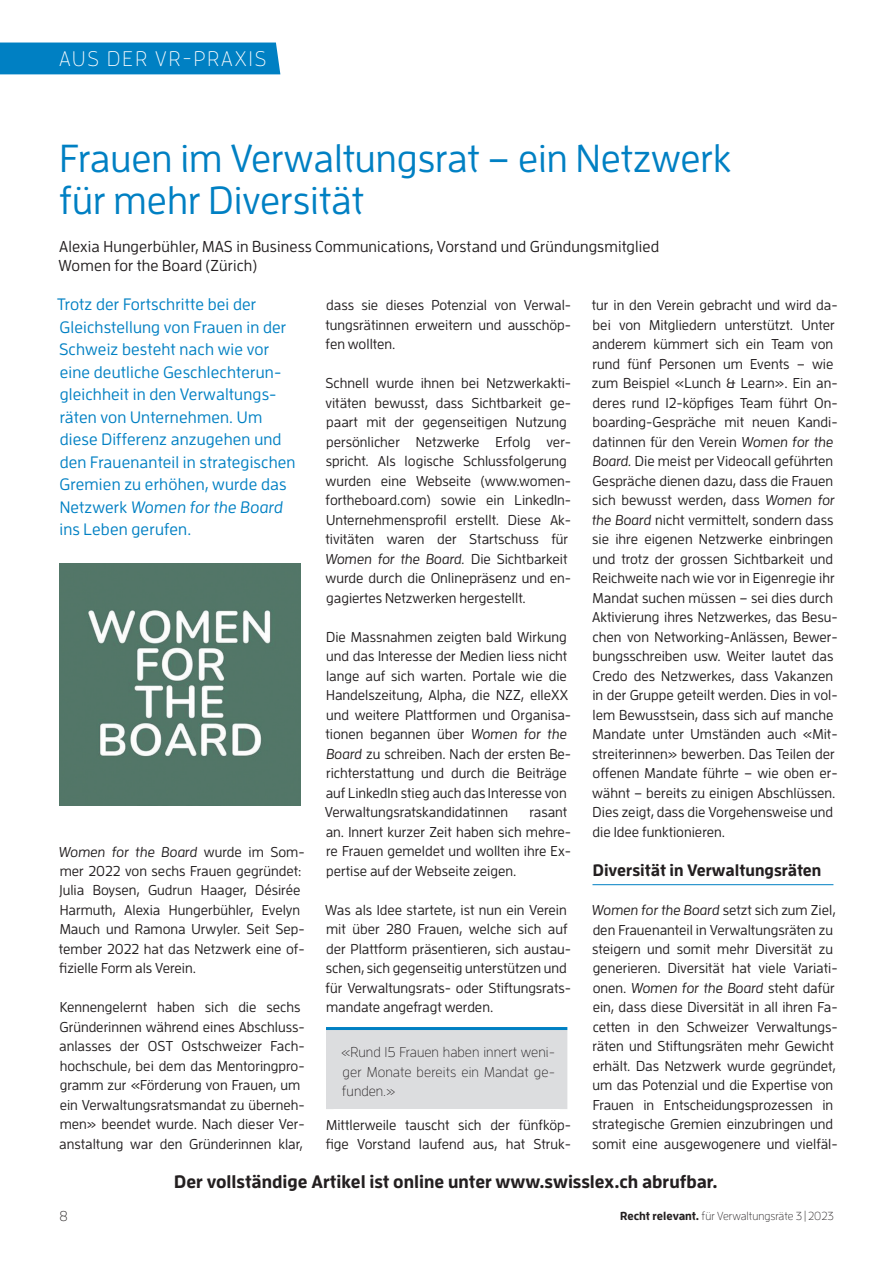
<style>
.page{position:relative;width:893px;height:1263px;background:#fff}
.page>*{position:absolute;margin:0;border:0;box-sizing:border-box;transform-origin:0 0}
.t1{font:500 39px/42px "Enzo OT";color:#0080c3}
.t2{font:300 21px "Enzo OT";letter-spacing:.1em;color:#fff}
.t3{font:700 18px "Enzo OT";color:#231f20}
.t4{font:500 16.5px/22.5px "Enzo OT";letter-spacing:.01em;color:#0080c3}
.t5{font:700 16.5px "Enzo OT";color:#231f20}
.t6{font:500 15.75px/19.5px "Enzo OT";letter-spacing:.01em;color:#231f20}
.t7{font:500 14.25px/19.5px "Enzo OT";color:#231f20}
.t8{font:300 14.25px/19.5px "Enzo OT";color:#231f20;text-align:justify}
.t9{font:300 11.7px "Enzo OT";color:#231f20}
.s1{font-style:italic}
.s2{font-weight:700}
</style>
<div class="page">
<div style="left:0;top:43px;width:280px;height:31px;background:#0080c3"></div>
<div style="left:330px;top:1028px;width:234px;height:81px;background:#dcdddf"></div>
<div style="left:326px;top:1030px;width:7px;height:79px;background:#dcdddf"></div>
<div style="left:560px;top:1030px;width:7px;height:79px;background:#dcdddf"></div>
<hr style="left:326px;top:1027px;width:241px;height:3px;background:#0080c3">
<hr style="left:592px;top:884px;width:241px;height:1px;background:#0080c3">
<img style="left:60px;top:564px;width:241px;height:241px">
<h2 class="t2" style="left:59px;top:46px;width:209px">AUS DER VR-PRAXIS</h2>
<h1 class="t1" style="left:60px;top:137px;width:673px">Frauen im Verwaltungsrat – ein Netzwerk für mehr Diversität</h1>
<p class="t6" style="left:59px;top:236px;width:602px">Alexia Hungerbühler, MAS in Business Communications, Vorstand und Gründungsmitglied<br>Women for the Board (Zürich)</p>
<p class="t4" style="left:57px;top:293px;width:240px">Trotz der Fortschritte bei der<br>Gleichstellung von Frauen in der<br>Schweiz besteht nach wie vor eine deutliche Geschlechterun&shy;gleichheit in den Verwaltungs&shy;räten von Unternehmen. Um diese Differenz anzugehen und den Frauenanteil in strategischen<br>Gremien zu erhöhen, wurde das<br>Netzwerk <span class="s1">Women for the Board </span>ins Leben gerufen.</p>
<p class="t7" style="left:325px;top:295px;width:247px;text-align:justify">dass sie dieses Potenzial von Verwal&shy;tungsrätinnen erweitern und ausschöp&shy;fen wollten.</p>
<p class="t7" style="left:325px;top:373px;width:247px">Schnell wurde ihnen bei Netzwerkakti&shy;vitäten bewusst, dass Sichtbarkeit ge&shy;paart mit der gegenseitigen Nutzung persönlicher Netzwerke Erfolg ver&shy;spricht. Als logische Schlussfolgerung wurden eine Webseite (www.women&shy;fortheboard.com) sowie ein LinkedIn-Unternehmensprofil erstellt. Diese Ak&shy;tivitäten waren der Startschuss für <span class="s1">Women for the Board.</span> Die Sichtbarkeit wurde durch die Onlinepräsenz und en&shy;gagiertes Netzwerken hergestellt.</p>
<p class="t7" style="left:325px;top:627px;width:248px">Die Massnahmen zeigten bald Wirkung und das Interesse der Medien liess nicht lange auf sich warten. Portale wie die Handelszeitung, Alpha, die NZZ, elleXX und weitere Plattformen und Organisa&shy;tionen begannen über <span class="s1">Women for the Board</span> zu schreiben. Nach der ersten Be&shy;richterstattung und durch die Beiträge auf LinkedIn stieg auch das Interesse von Verwaltungsratskandidatinnen</p>
<p class="t7" style="left:592px;top:295px;width:247px">tur in den Verein gebracht und wird da&shy;bei von Mitgliedern unterstützt. Unter anderem kümmert sich ein Team von rund fünf Personen um Events – wie zum Beispiel «Lunch &amp; Learn». Ein an&shy;deres rund 12-köpfiges Team führt On&shy;boarding-Gespräche mit neuen Kandi&shy;datinnen für den Verein <span class="s1">Women for the Board.</span> Die meist per Videocall geführten Gespräche dienen dazu, dass die Frauen sich bewusst werden, dass <span class="s1">Women for the Board</span> nicht vermittelt, sondern dass sie ihre eigenen Netzwerke einbringen und trotz der grossen Sichtbarkeit und Reichweite nach wie vor in Eigenregie ihr Mandat suchen müssen – sei dies durch Aktivierung ihres Netzwerkes, das Besu&shy;chen von Networking-Anlässen, Bewer&shy;bungsschreiben usw. Weiter lautet das Credo des Netzwerkes, dass Vakanzen in der Gruppe geteilt werden. Dies in vol&shy;lem Bewusstsein, dass sich auf manche Mandate unter Umständen auch «Mit&shy;streiterinnen» bewerben. Das Teilen der offenen Mandate führte – wie oben er&shy;wähnt – bereits zu einigen Abschlüssen.<br>Dies zeigt, dass die Vorgehensweise und die Idee funktionieren.</p>
<p class="t5" style="left:593px;top:860px;width:230px">Diversität in Verwaltungsräten</p>
<p class="t7" style="left:592px;top:900px;width:247px"><span class="s1">Women for the Board</span> setzt sich zum Ziel, den Frauenanteil in Verwaltungsräten zu steigern und somit mehr Diversität zu generieren. Diversität hat viele Variati&shy;onen. <span class="s1">Women for the Board</span> steht dafür ein, dass diese Diversität in all ihren Fa&shy;cetten in den Schweizer Verwaltungs&shy;räten und Stiftungsräten mehr Gewicht erhält. Das Netzwerk wurde gegründet, um das Potenzial und die Expertise von Frauen in Entscheidungsprozessen in strategische Gremien einzubringen und somit eine ausgewogenere und vielfäl-</p>
<p class="t3" style="left:174px;top:1170px;width:545px">Der vollständige Artikel ist online unter www.swisslex.ch abrufbar.</p>
<p class="t7" style="left:326px;top:802px;width:247px;text-indent:204px">rasant an. Innert kurzer Zeit haben sich mehre&shy;re Frauen gemeldet und wollten ihre Ex&shy;pertise auf der Webseite zeigen.</p>
<p class="t7" style="left:325px;top:900px;width:247px">Was als Idee startete, ist nun ein Verein mit über 280 Frauen, welche sich auf der Plattform präsentieren, sich austau&shy;schen, sich gegenseitig unterstützen und für Verwaltungsrats- oder Stiftungsrats&shy;mandate angefragt werden.</p>
<p class="t8" style="left:341px;top:1042px;width:216px">«Rund 15 Frauen haben innert weni&shy;ger Monate bereits ein Mandat ge&shy;funden.»</p>
<p class="t7" style="left:326px;top:1114px;width:247px">Mittlerweile tauscht sich der fünfköp&shy;fige Vorstand laufend aus, hat Struk-</p>
<p class="t7" style="left:59px;top:841px;width:247px"><span class="s1">Women for the Board</span> wurde im Som&shy;mer 2022 von sechs Frauen gegründet:<br>Julia Boysen, Gudrun Haager, Désirée Harmuth, Alexia Hungerbühler, Evelyn Mauch und Ramona Urwyler. Seit Sep&shy;tember 2022 hat das Netzwerk eine of&shy;fizielle Form als Verein.</p>
<p class="t7" style="left:59px;top:997px;width:247px">Kennengelernt haben sich die sechs Gründerinnen während eines Abschluss&shy;anlasses der OST Ostschweizer Fach&shy;hochschule, bei dem das Mentoringpro&shy;gramm zur «Förderung von Frauen, um ein Verwaltungsratsmandat zu überneh&shy;men» beendet wurde. Nach dieser Ver&shy;anstaltung war den Gründerinnen klar,</p>
<p class="t8" style="left:59px;top:1206px;width:10px">8</p>
<p class="t9" style="left:620px;top:1209px;width:215px"><span class="s2">Recht relevant.</span> für Verwaltungsräte 3|2023</p>
</div>
